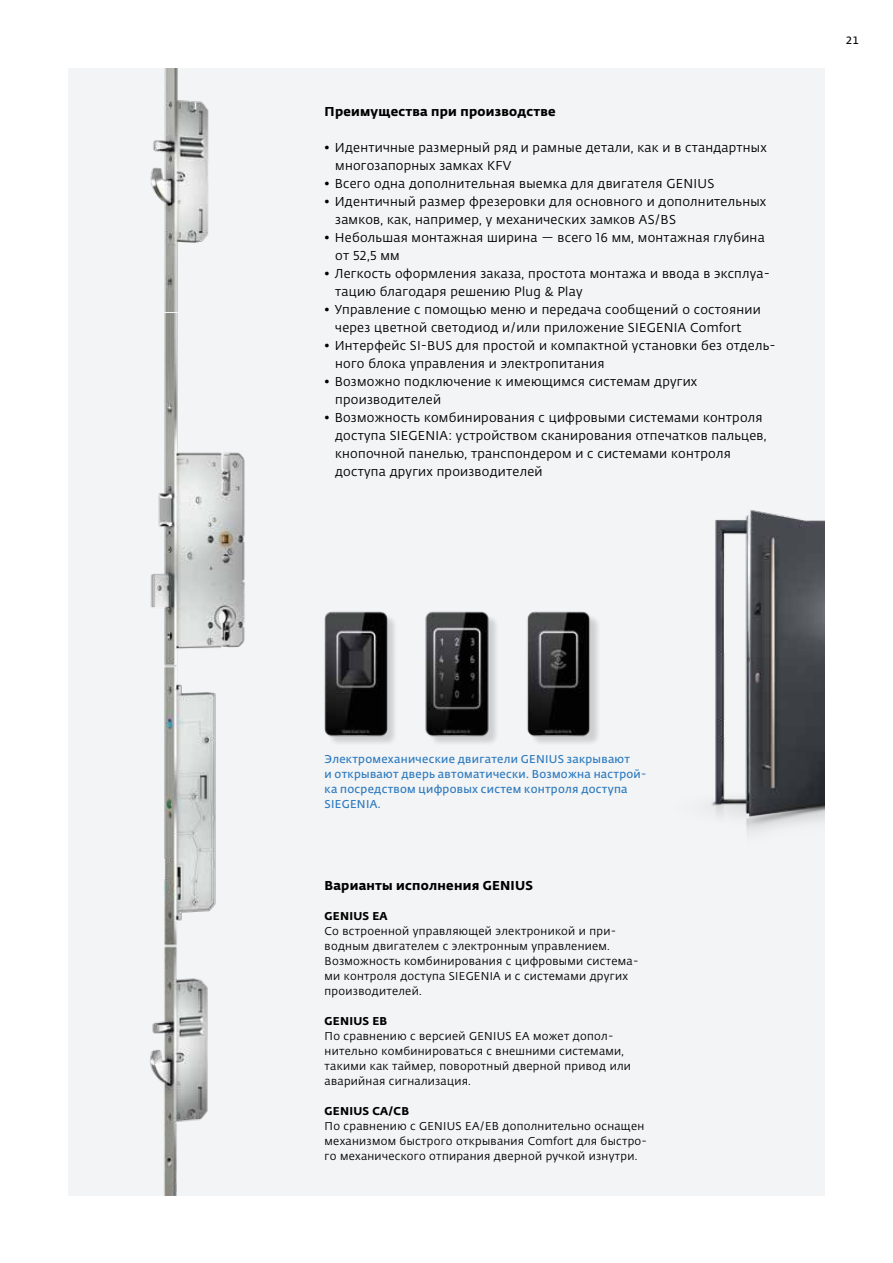
<style>
.page{position:relative;width:893px;height:1263px;background:#fff}
.page>*{position:absolute;margin:0;border:0;box-sizing:border-box;transform-origin:0 0}
.t1{font:12.75px/18px "Fedra Sans Alt Pro";letter-spacing:.02em;color:#000}
.t2{font:700 12.75px "Fedra Sans Alt Pro";letter-spacing:.02em;color:#000}
.t3{font:11.25px/15px "Fedra Sans Alt Pro";letter-spacing:.025em;color:#000}
.t4{font:600 11.25px/15px "Fedra Sans Alt Pro";letter-spacing:.025em;color:#2e7abf}
.t5{font:700 11.25px "Fedra Sans Alt Pro";letter-spacing:.025em;color:#000}
.t6{font:600 10.5px "Fedra Sans Alt Pro";color:#000}
</style>
<div class="page">
<div style="left:68px;top:68px;width:757px;height:1128px;background:#f2f4f5"></div>
<img style="left:150px;top:314px;width:95px;height:882px">
<img style="left:150px;top:68px;width:59px;height:243px">
<div style="left:530px;top:614px;width:71px;height:133px;background:#eaeced"></div>
<img style="left:527px;top:611px;width:70px;height:131px">
<img style="left:425px;top:611px;width:72px;height:132px">
<img style="left:324px;top:611px;width:71px;height:132px">
<img style="left:711px;top:510px;width:114px;height:323px">
<p class="t2" style="left:325px;top:101px;width:233px">Преимущества при производстве</p>
<p class="t1" style="left:335px;top:138px;width:433px;text-indent:-11px">• Идентичные размерный ряд и рамные детали, как и в стандартных многозапорных замках KFV</p>
<p class="t1" style="left:325px;top:174px;width:391px">• Всего одна дополнительная выемка для двигателя GENIUS</p>
<p class="t1" style="left:335px;top:192px;width:433px;text-indent:-11px">• Идентичный размер фрезеровки для основного и дополнительных замков, как, например, у механических замков AS/BS</p>
<p class="t1" style="left:335px;top:228px;width:431px;text-indent:-11px">• Небольшая монтажная ширина — всего 16 мм, монтажная глубина от 52,5 мм</p>
<p class="t1" style="left:335px;top:264px;width:436px;text-indent:-11px">• Легкость оформления заказа, простота монтажа и ввода в эксплуа&shy;тацию благодаря решению Plug &amp; Play</p>
<p class="t1" style="left:335px;top:300px;width:427px;text-indent:-11px">• Управление с помощью меню и передача сообщений о состоянии через цветной светодиод и/или приложение SIEGENIA Comfort</p>
<p class="t1" style="left:335px;top:336px;width:442px;text-indent:-11px">• Интерфейс SI-BUS для простой и компактной установки без отдель&shy;ного блока управления и электропитания</p>
<p class="t1" style="left:335px;top:372px;width:364px;text-indent:-11px">• Возможно подключение к имеющимся системам других производителей</p>
<p class="t1" style="left:335px;top:408px;width:433px;text-indent:-11px">• Возможность комбинирования с цифровыми системами контроля доступа SIEGENIA: устройством сканирования отпечатков пальцев, кнопочной панелью, транспондером и с системами контроля доступа других производителей</p>
<p class="t6" style="left:846px;top:32px;width:15px">21</p>
<p class="t4" style="left:325px;top:751px;width:323px">Электромеханические двигатели GENIUS закрывают<br>и открывают дверь автоматически. Возможна настрой&shy;ка посредством цифровых систем контроля доступа SIEGENIA.</p>
<p class="t2" style="left:325px;top:875px;width:210px">Варианты исполнения GENIUS</p>
<p class="t5" style="left:325px;top:907px;width:65px">GENIUS EA</p>
<p class="t3" style="left:325px;top:923px;width:315px">Со встроенной управляющей электроникой и при&shy;водным двигателем с электронным управлением.<br>Возможность комбинирования с цифровыми система&shy;ми контроля доступа SIEGENIA и с системами других производителей.</p>
<p class="t5" style="left:325px;top:1012px;width:64px">GENIUS EB</p>
<p class="t3" style="left:325px;top:1028px;width:308px">По сравнению с версией GENIUS EA может допол&shy;нительно комбинироваться с внешними системами, такими как таймер, поворотный дверной привод или аварийная сигнализация.</p>
<p class="t5" style="left:325px;top:1102px;width:86px">GENIUS CA/CB</p>
<p class="t3" style="left:325px;top:1118px;width:324px">По сравнению с GENIUS EA/EB дополнительно оснащен механизмом быстрого открывания Comfort для быстро&shy;го механического отпирания дверной ручкой изнутри.</p>
</div>
